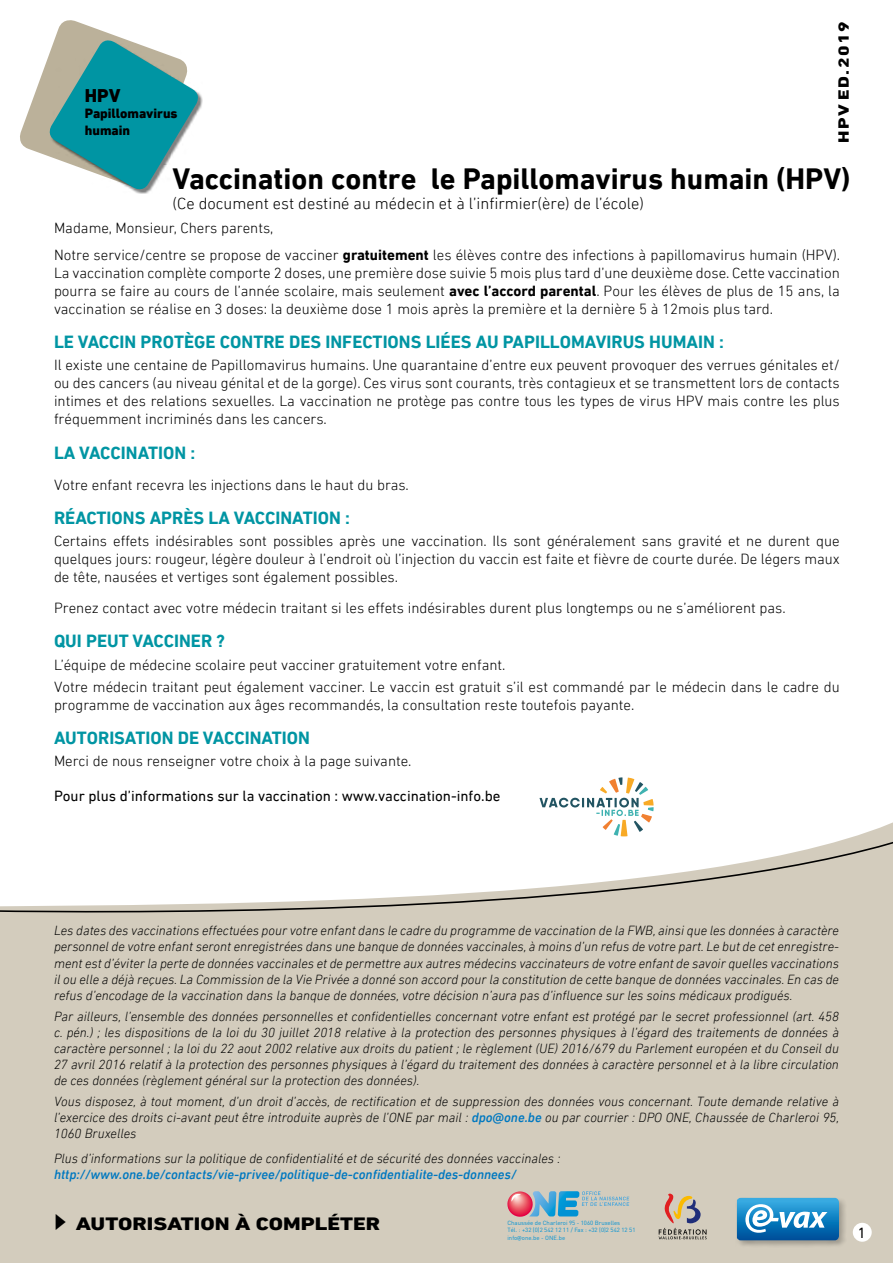
<style>
.page{position:relative;width:893px;height:1263px;background:#fff}
.page>*{position:absolute;margin:0;border:0;box-sizing:border-box;transform-origin:0 0}
.t1{font:700 30px "DIN Next LT Pro";color:#000}
.t2{font:800 18.75px "DIN Next LT Pro";color:#000}
.t3{font:800 18.3px "DIN Next LT Pro";color:#000;scale:1.25 1}
.t4{font:700 18px "DIN Next LT Pro";color:#0095a3}
.t5{font:300 16.5px "DIN Next LT Pro";color:#000}
.t6{font:300 15px/18px "DIN Next LT Pro";color:#000;text-align:justify}
.t7{font:15px "DIN Next LT Pro";color:#000}
.t8{font:800 15px "DIN Next LT Pro";letter-spacing:.08em;color:#000;scale:1.25 1}
.t9{font:800 13.65px/16.4px "DIN Next LT Pro";color:#000}
.t10{font:italic 300 13.5px/16.2px "DIN Next LT Pro";color:#000;text-align:justify}
.t11{font:italic 500 13.5px "DIN Next LT Pro";color:#0078c0}
.t12{font:6px/7.2px "DIN";color:#0092d4}
.s1{font-weight:700}
.s2{font-weight:500;color:#0078c0}
.s3{font-family:"Trebuchet MS"}
</style>
<div class="page">
<div style="left:0;top:822px;width:893px;height:441px;background:#d3ccbd"></div>
<svg style="left:0;top:834px;width:893px;height:80px"></svg>
<div style="left:735px;top:1197px;width:111px;height:50px;background:#000;opacity:.25"></div>
<svg style="left:737px;top:1198px;width:102px;height:42px"></svg>
<svg style="left:507px;top:1191px;width:122px;height:26px"></svg>
<svg style="left:659px;top:1193px;width:48px;height:46px"></svg>
<div style="left:853px;top:1223px;width:19px;height:19px;background:#fff;border-radius:50%"></div>
<svg style="left:20px;top:20px;width:182px;height:173px"></svg>
<svg style="left:539px;top:777px;width:115px;height:59px"></svg>
<svg style="left:56px;top:1214px;width:10px;height:16px"></svg>
<p class="t2" style="left:85px;top:85px;width:37px">HPV</p>
<p class="t9" style="left:85px;top:106px;width:94px">Papillomavirus humain</p>
<p class="t8" style="left:835px;top:143px;width:99px;rotate:-90deg">HPV ED.2019</p>
<h1 class="t1" style="left:173px;top:161px;width:679px">Vaccination contre le Papillomavirus humain (HPV)</h1>
<p class="t5" style="left:173px;top:194px;width:473px">(Ce document est destiné au médecin et à l’infirmier(ère) de l’école)</p>
<p class="t6" style="left:54px;top:215px;width:788px;line-height:26.5px">Madame, Monsieur, Chers parents,<br>Notre service/centre se propose de vacciner <span class="s1">gratuitement</span> les élèves contre des infections à papillomavirus humain (HPV).</p>
<p class="t6" style="left:54px;top:264px;width:787px">La vaccination complète comporte 2 doses, une première dose suivie 5 mois plus tard d’une deuxième dose. Cette vaccination pourra se faire au cours de l’année scolaire, mais seulement <span class="s1">avec l’accord parental</span>. Pour les élèves de plus de 15 ans, la vaccination se réalise en 3 doses: la deuxième dose 1 mois après la première et la dernière 5 à 12mois plus tard.</p>
<p class="t4" style="left:54px;top:331px;width:671px">LE VACCIN PROTÈGE CONTRE DES INFECTIONS LIÉES AU PAPILLOMAVIRUS HUMAIN :</p>
<p class="t6" style="left:54px;top:356px;width:787px">Il existe une centaine de Papillomavirus humains. Une quarantaine d’entre eux peuvent provoquer des verrues génitales et/ ou des cancers (au niveau génital et de la gorge). Ces virus sont courants, très contagieux et se transmettent lors de contacts intimes et des relations sexuelles. La vaccination ne protège pas contre tous les types de virus HPV mais contre les plus fréquemment incriminés dans les cancers.</p>
<p class="t4" style="left:54px;top:442px;width:143px">LA VACCINATION :</p>
<p class="t6" style="left:54px;top:475px;width:356px">Votre enfant recevra les injections dans le haut du bras.</p>
<p class="t4" style="left:54px;top:507px;width:297px">RÉACTIONS APRÈS LA VACCINATION :</p>
<p class="t6" style="left:54px;top:532px;width:787px">Certains effets indésirables sont possibles après une vaccination. Ils sont généralement sans gravité et ne durent que quelques jours: rougeur, légère douleur à l’endroit où l’injection du vaccin est faite et fièvre de courte durée. De légers maux de tête, nausées et vertiges sont également possibles.</p>
<p class="t6" style="left:54px;top:599px;width:733px">Prenez contact avec votre médecin traitant si les effets indésirables durent plus longtemps ou ne s’améliorent pas.</p>
<p class="t4" style="left:54px;top:631px;width:173px">QUI PEUT VACCINER ?</p>
<p class="t6" style="left:54px;top:653px;width:787px;line-height:22.2px">L’équipe de médecine scolaire peut vacciner gratuitement votre enfant.<br>Votre médecin traitant peut également vacciner. Le vaccin est gratuit s’il est commandé par le médecin dans le cadre du</p>
<p class="t6" style="left:54px;top:695px;width:582px">programme de vaccination aux âges recommandés, la consultation reste toutefois payante.</p>
<p class="t4" style="left:54px;top:727px;width:258px">AUTORISATION DE VACCINATION</p>
<p class="t6" style="left:54px;top:752px;width:359px">Merci de nous renseigner votre choix à la page suivante.</p>
<p class="t7" style="left:54px;top:788px;width:448px">Pour plus d’informations sur la vaccination : www.vaccination-info.be</p>
<p class="t10" style="left:54px;top:922px;width:786px">Les dates des vaccinations effectuées pour votre enfant dans le cadre du programme de vaccination de la FWB, ainsi que les données à caractère personnel de votre enfant seront enregistrées dans une banque de données vaccinales, à moins d’un refus de votre part. Le but de cet enregistre&shy;ment est d’éviter la perte de données vaccinales et de permettre aux autres médecins vaccinateurs de votre enfant de savoir quelles vaccinations il ou elle a déjà reçues. La Commission de la Vie Privée a donné son accord pour la constitution de cette banque de données vaccinales. En cas de refus d’encodage de la vaccination dans la banque de données, votre décision n’aura pas d’influence sur les soins médicaux prodigués.</p>
<p class="t10" style="left:54px;top:1008px;width:786px">Par ailleurs, l’ensemble des données personnelles et confidentielles concernant votre enfant est protégé par le secret professionnel (art. 458 c. pén.) ; les dispositions de la loi du 30 juillet 2018 relative à la protection des personnes physiques à l’égard des traitements de données à caractère personnel ; la loi du 22 aout 2002 relative aux droits du patient ; le règlement (UE) 2016/679 du Parlement européen et du Conseil du 27 avril 2016 relatif à la protection des personnes physiques à l’égard du traitement des données à caractère personnel et à la libre circulation de ces données (règlement général sur la protection des données).</p>
<p class="t10" style="left:54px;top:1093px;width:787px">Vous disposez, à tout moment, d’un droit d’accès, de rectification et de suppression des données vous concernant. Toute demande relative à l’exercice des droits ci-avant peut être introduite auprès de l’ONE par mail : <span class="s2">dpo@one.be</span> ou par courrier : DPO ONE, Chaussée de Charleroi 95, 1060 Bruxelles</p>
<p class="t10" style="left:54px;top:1150px;width:508px">Plus d’informations sur la politique de confidentialité et de sécurité des données vaccinales :</p>
<p class="t11" style="left:54px;top:1167px;width:464px">http://www.one.be/contacts/vie-privee/politique-de-confidentialite-des-donnees/</p>
<p class="t12" style="left:507px;top:1219px;width:130px">Chaussée de Charleroi 95 - 1060 Bruxelles<br>Tél. : +32 (0)2 542 12 11 / Fax : +32 (0)2 542 12 51</p>
<p class="t12" style="left:507px;top:1234px;width:59px">info<span class="s3">@</span>one.be - ONE.be</p>
<p class="t7" style="left:858px;top:1224px;width:10px">1</p>
<p class="t3" style="left:76px;top:1213px;width:245px">AUTORISATION À COMPLÉTER</p>
</div>
